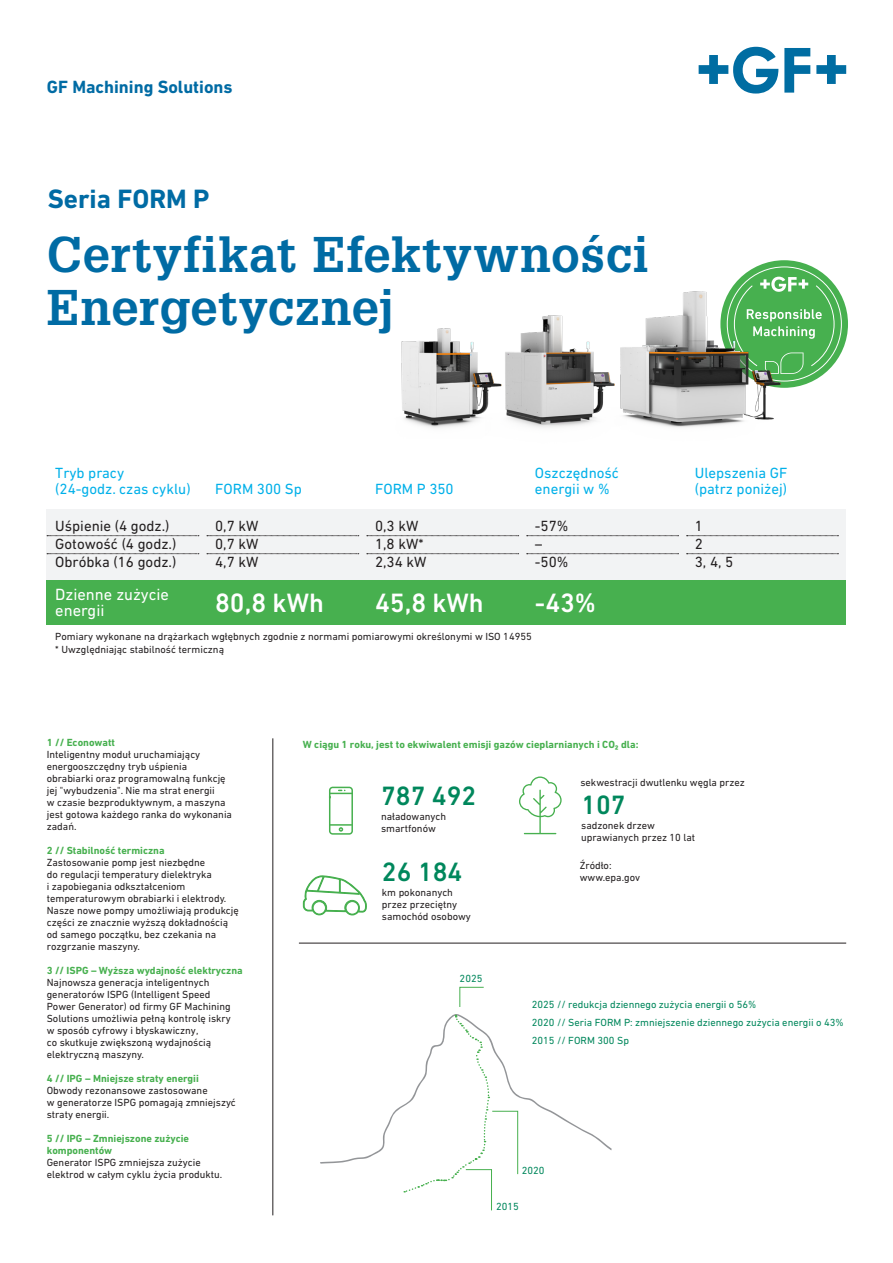
<style>
.page{position:relative;width:893px;height:1263px;background:#fff}
.page>*{position:absolute;margin:0;border:0;box-sizing:border-box;transform-origin:0 0}
.Headline_60pt__black_or_white{font:700 49.05px/52.9px "Glypha LT Pro";letter-spacing:.015em;color:#006ba4}
.Copy_text_9pt__black__color_or_white{font:500 27px "DIN Next W1 G";color:#fff}
.Copy_text_9pt__black__color_or_white-2{font:500 27px "DIN Next W1 G";color:#00875c}
.Division_name_12pt__GF_blue_or_white{font:700 27px "DIN Next W1 G";color:#006ba4}
.Division_name_12pt__GF_blue_or_white-2{font:700 18px "DIN Next W1 G";color:#006ba4}
.Copy_text_9pt__black__color_or_white-3{font:16.5px "DIN Next W1 G";color:#fff}
.Copy_text_9pt__black__color_or_white-4{font:15px "DIN Next W1 G";color:#231f20}
.Copy_text_9pt__black__color_or_white-5{font:15px/16.5px "DIN Next W1 G";color:#00b0e9}
.Copy_text_9pt__black__color_or_white-6{font:10.5px/12px "DIN Next W1 G";color:#231f20}
.Copy_text_9pt__black__color_or_white-7{font:700 10.5px/12px "DIN Next W1 G";color:#47b04f}
.Copy_text_9pt__black__color_or_white-8{font:10.5px "DIN Next W1 G";color:#00875c}
</style>
<div class="page">
<svg style="left:720px;top:260px;width:128px;height:128px;background:#58b75f"></svg>
<svg style="left:735px;top:277px;width:100px;height:97px;background:#64bc6a"></svg>
<hr style="left:299px;top:943px;width:547px;height:1px;background:#231f20">
<svg style="left:699px;top:47px;width:79px;height:47px"></svg>
<svg style="left:784px;top:48px;width:26px;height:45px"></svg>
<svg style="left:816px;top:55px;width:30px;height:29px"></svg>
<hr style="left:273px;top:738px;width:1px;height:477px;background:#231f20">
<svg style="left:459px;top:987px;width:25px;height:20px"></svg>
<svg style="left:320px;top:1014px;width:292px;height:197px"></svg>
<img style="left:509px;top:315px;width:99px;height:113px">
<img style="left:401px;top:328px;width:108px;height:100px">
<img style="left:608px;top:283px;width:203px;height:145px">
<div style="left:47px;top:509px;width:799px;height:71px;background:#f2f3f4"></div>
<svg style="left:303px;top:875px;width:64px;height:41px"></svg>
<svg style="left:519px;top:776px;width:43px;height:58px"></svg>
<svg style="left:687px;top:535px;width:151px;height:1px"></svg>
<svg style="left:687px;top:553px;width:151px;height:1px"></svg>
<svg style="left:527px;top:535px;width:152px;height:1px"></svg>
<svg style="left:527px;top:553px;width:152px;height:1px"></svg>
<svg style="left:367px;top:535px;width:152px;height:1px"></svg>
<svg style="left:367px;top:553px;width:152px;height:1px"></svg>
<svg style="left:207px;top:535px;width:152px;height:1px"></svg>
<svg style="left:207px;top:553px;width:152px;height:1px"></svg>
<svg style="left:47px;top:535px;width:152px;height:1px"></svg>
<svg style="left:47px;top:553px;width:152px;height:1px"></svg>
<svg style="left:328px;top:786px;width:25px;height:49px"></svg>
<div style="left:47px;top:580px;width:799px;height:44px;background:#47b04f"></div>
<p class="Division_name_12pt__GF_blue_or_white-2" style="left:47px;top:76px;width:187px">GF Machining Solutions</p>
<p class="Division_name_12pt__GF_blue_or_white" style="left:48px;top:183px;width:163px">Seria FORM P</p>
<p class="Headline_60pt__black_or_white" style="left:47px;top:227px;width:604px">Certyfikat Efektywności<br>Energetycznej</p>
<p class="Copy_text_9pt__black__color_or_white-5" style="left:55px;top:464px;width:70px">Tryb pracy</p>
<p class="Copy_text_9pt__black__color_or_white-5" style="left:55px;top:481px;width:137px">(24-godz. czas cyklu)</p>
<p class="Copy_text_9pt__black__color_or_white-5" style="left:535px;top:464px;width:86px">Oszczędność</p>
<p class="Copy_text_9pt__black__color_or_white-5" style="left:215px;top:481px;width:88px">FORM 300 Sp</p>
<p class="Copy_text_9pt__black__color_or_white-5" style="left:375px;top:481px;width:80px">FORM P 350</p>
<p class="Copy_text_9pt__black__color_or_white-5" style="left:535px;top:481px;width:76px">energii w %</p>
<p class="Copy_text_9pt__black__color_or_white-4" style="left:55px;top:517px;width:116px">Uśpienie (4 godz.)</p>
<p class="Copy_text_9pt__black__color_or_white-4" style="left:55px;top:535px;width:123px">Gotowość (4 godz.)</p>
<p class="Copy_text_9pt__black__color_or_white-4" style="left:55px;top:553px;width:123px">Obróbka (16 godz.)</p>
<p class="Copy_text_9pt__black__color_or_white-4" style="left:215px;top:517px;width:45px">0,7 kW</p>
<p class="Copy_text_9pt__black__color_or_white-4" style="left:215px;top:535px;width:45px">0,7 kW</p>
<p class="Copy_text_9pt__black__color_or_white-4" style="left:215px;top:553px;width:45px">4,7 kW</p>
<p class="Copy_text_9pt__black__color_or_white-4" style="left:375px;top:517px;width:45px">0,3 kW</p>
<p class="Copy_text_9pt__black__color_or_white-4" style="left:375px;top:535px;width:50px">1,8 kW*</p>
<p class="Copy_text_9pt__black__color_or_white-4" style="left:375px;top:553px;width:53px">2,34 kW</p>
<p class="Copy_text_9pt__black__color_or_white-4" style="left:535px;top:517px;width:35px">-57%</p>
<p class="Copy_text_9pt__black__color_or_white-4" style="left:535px;top:535px;width:9px">–</p>
<p class="Copy_text_9pt__black__color_or_white-4" style="left:535px;top:553px;width:35px">-50%</p>
<p class="Copy_text_9pt__black__color_or_white-3" style="left:55px;top:585px;width:115px">Dzienne zużycie</p>
<p class="Copy_text_9pt__black__color_or_white-3" style="left:55px;top:601px;width:51px">energii</p>
<p class="Copy_text_9pt__black__color_or_white" style="left:215px;top:587px;width:110px">80,8 kWh</p>
<p class="Copy_text_9pt__black__color_or_white" style="left:375px;top:587px;width:110px">45,8 kWh</p>
<p class="Copy_text_9pt__black__color_or_white" style="left:535px;top:587px;width:63px">-43%</p>
<p class="Copy_text_9pt__black__color_or_white-6" style="left:55px;top:630px;width:478px">Pomiary wykonane na drążarkach wgłębnych zgodnie z normami pomiarowymi określonymi w ISO 14955</p>
<p class="Copy_text_9pt__black__color_or_white-6" style="left:55px;top:643px;width:170px">* Uwzględniając stabilność termiczną</p>
<p class="Copy_text_9pt__black__color_or_white-5" style="left:695px;top:464px;width:94px">Ulepszenia GF (patrz poniżej)</p>
<p class="Copy_text_9pt__black__color_or_white-4" style="left:695px;top:517px;width:10px">1</p>
<p class="Copy_text_9pt__black__color_or_white-4" style="left:695px;top:535px;width:10px">2</p>
<p class="Copy_text_9pt__black__color_or_white-4" style="left:695px;top:553px;width:40px">3, 4, 5</p>
<p class="Copy_text_9pt__black__color_or_white-7" style="left:47px;top:737px;width:70px">1 // Econowatt</p>
<p class="Copy_text_9pt__black__color_or_white-6" style="left:47px;top:748px;width:187px">Inteligentny moduł uruchamiający energooszczędny tryb uśpienia obrabiarki oraz programowalną funkcję jej "wybudzenia". Nie ma strat energii<br>w czasie bezproduktywnym, a maszyna jest gotowa każdego ranka do wykonania zadań.</p>
<p class="Copy_text_9pt__black__color_or_white-7" style="left:47px;top:845px;width:119px">2 // Stabilność termiczna</p>
<p class="Copy_text_9pt__black__color_or_white-6" style="left:47px;top:856px;width:194px">Zastosowanie pomp jest niezbędne<br>do regulacji temperatury dielektryka<br>i zapobiegania odkształceniom temperaturowym obrabiarki i elektrody.<br>Nasze nowe pompy umożliwiają produkcję części ze znacznie wyższą dokładnością od samego początku, bez czekania na rozgrzanie maszyny.</p>
<p class="Copy_text_9pt__black__color_or_white-7" style="left:47px;top:965px;width:197px">3 // ISPG – Wyższa wydajność elektryczna</p>
<p class="Copy_text_9pt__black__color_or_white-6" style="left:47px;top:976px;width:186px">Najnowsza generacja inteligentnych generatorów ISPG (Intelligent Speed Power Generator) od firmy GF Machining Solutions umożliwia pełną kontrolę iskry w sposób cyfrowy i błyskawiczny,<br>co skutkuje zwiększoną wydajnością elektryczną maszyny.</p>
<p class="Copy_text_9pt__black__color_or_white-7" style="left:47px;top:1073px;width:154px">4 // IPG – Mniejsze straty energii</p>
<p class="Copy_text_9pt__black__color_or_white-6" style="left:47px;top:1084px;width:191px">Obwody rezonansowe zastosowane<br>w generatorze ISPG pomagają zmniejszyć straty energii.</p>
<p class="Copy_text_9pt__black__color_or_white-7" style="left:47px;top:1133px;width:144px">5 // IPG – Zmniejszone zużycie komponentów</p>
<p class="Copy_text_9pt__black__color_or_white-6" style="left:47px;top:1156px;width:177px">Generator ISPG zmniejsza zużycie elektrod w całym cyklu życia produktu.</p>
<p class="Copy_text_9pt__black__color_or_white-7" style="left:303px;top:738px;width:337px">W ciągu 1 roku, jest to ekwiwalent emisji gazów cieplarnianych i CO₂ dla:</p>
<p class="Copy_text_9pt__black__color_or_white-2" style="left:381px;top:780px;width:97px">787 492</p>
<p class="Copy_text_9pt__black__color_or_white-6" style="left:381px;top:810px;width:67px">naładowanych smartfonów</p>
<p class="Copy_text_9pt__black__color_or_white-2" style="left:382px;top:856px;width:82px">26 184</p>
<p class="Copy_text_9pt__black__color_or_white-6" style="left:382px;top:886px;width:90px">km pokonanych przez przeciętny samochód osobowy</p>
<p class="Copy_text_9pt__black__color_or_white-8" style="left:460px;top:972px;width:24px">2025</p>
<p class="Copy_text_9pt__black__color_or_white-6" style="left:580px;top:776px;width:166px">sekwestracji dwutlenku węgla przez</p>
<p class="Copy_text_9pt__black__color_or_white-2" style="left:581px;top:789px;width:46px">107</p>
<p class="Copy_text_9pt__black__color_or_white-6" style="left:581px;top:819px;width:115px">sadzonek drzew uprawianych przez 10 lat</p>
<p class="Copy_text_9pt__black__color_or_white-6" style="left:580px;top:859px;width:33px">Źródło:</p>
<p class="Copy_text_9pt__black__color_or_white-6" style="left:580px;top:871px;width:62px">www.epa.gov</p>
<p class="Copy_text_9pt__black__color_or_white-8" style="left:532px;top:998px;width:226px">2025 // redukcja dziennego zużycia energii o 56%</p>
<p class="Copy_text_9pt__black__color_or_white-8" style="left:532px;top:1016px;width:313px">2020 // Seria FORM P: zmniejszenie dziennego zużycia energii o 43%</p>
<p class="Copy_text_9pt__black__color_or_white-8" style="left:532px;top:1034px;width:99px">2015 // FORM 300 Sp</p>
<p class="Copy_text_9pt__black__color_or_white-8" style="left:522px;top:1164px;width:24px">2020</p>
<p class="Copy_text_9pt__black__color_or_white-8" style="left:496px;top:1201px;width:24px">2015</p>
</div>
